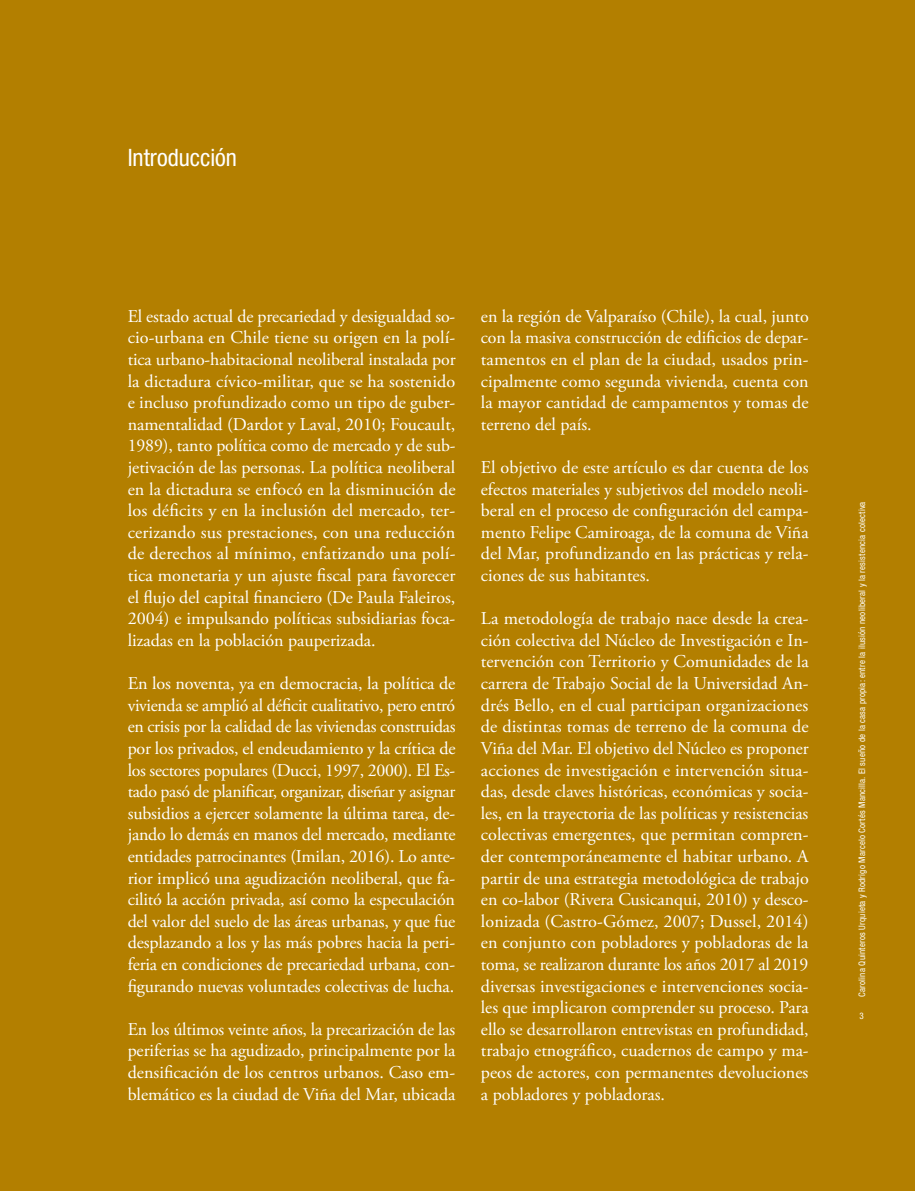
<style>
.page{position:relative;width:915px;height:1191px;background:#fff}
.page>*{position:absolute;margin:0;border:0;box-sizing:border-box;transform-origin:0 0}
.t1{font:condensed 24px "Helvetica Neue LT Std";color:#fff}
.t2{font:18px/21.6px "Adobe Garamond Pro";color:#fff;text-align:justify}
.t3{font:condensed 9px "Helvetica Neue LT Std";letter-spacing:.02em;color:#fff}
</style>
<div class="page">
<div style="left:0;top:0;width:914px;height:1191px;background:#b37f00"></div>
<h1 class="t1" style="left:128px;top:144px;width:111px">Introducción</h1>
<p class="t2" style="left:128px;top:306px;width:329px">El estado actual de precariedad y desigualdad so&shy;cio-urbana en Chile tiene su origen en la polí&shy;tica urbano-habitacional neoliberal instalada por la dictadura cívico-militar, que se ha sostenido e incluso profundizado como un tipo de guber&shy;namentalidad (Dardot y Laval, 2010; Foucault, 1989), tanto política como de mercado y de sub&shy;jetivación de las personas. La política neoliberal en la dictadura se enfocó en la disminución de los déficits y en la inclusión del mercado, ter&shy;cerizando sus prestaciones, con una reducción de derechos al mínimo, enfatizando una polí&shy;tica monetaria y un ajuste fiscal para favorecer el flujo del capital financiero (De Paula Faleiros, 2004) e impulsando políticas subsidiarias foca&shy;lizadas en la población pauperizada.</p>
<p class="t2" style="left:128px;top:673px;width:329px">En los noventa, ya en democracia, la política de vivienda se amplió al déficit cualitativo, pero entró en crisis por la calidad de las viviendas construidas por los privados, el endeudamiento y la crítica de los sectores populares (Ducci, 1997, 2000). El Es&shy;tado pasó de planificar, organizar, diseñar y asignar subsidios a ejercer solamente la última tarea, de&shy;jando lo demás en manos del mercado, mediante entidades patrocinantes (Imilan, 2016). Lo ante&shy;rior implicó una agudización neoliberal, que fa&shy;cilitó la acción privada, así como la especulación del valor del suelo de las áreas urbanas, y que fue desplazando a los y las más pobres hacia la peri&shy;feria en condiciones de precariedad urbana, con&shy;figurando nuevas voluntades colectivas de lucha.</p>
<p class="t2" style="left:128px;top:1019px;width:329px">En los últimos veinte años, la precarización de las periferias se ha agudizado, principalmente por la densificación de los centros urbanos. Caso em&shy;blemático es la ciudad de Viña del Mar, ubicada</p>
<p class="t2" style="left:480px;top:306px;width:329px">en la región de Valparaíso (Chile), la cual, junto con la masiva construcción de edificios de depar&shy;tamentos en el plan de la ciudad, usados prin&shy;cipalmente como segunda vivienda, cuenta con la mayor cantidad de campamentos y tomas de terreno del país.</p>
<p class="t2" style="left:480px;top:457px;width:329px">El objetivo de este artículo es dar cuenta de los efectos materiales y subjetivos del modelo neoli&shy;beral en el proceso de configuración del campa&shy;mento Felipe Camiroaga, de la comuna de Viña del Mar, profundizando en las prácticas y rela&shy;ciones de sus habitantes.</p>
<p class="t2" style="left:480px;top:608px;width:329px">La metodología de trabajo nace desde la crea&shy;ción colectiva del Núcleo de Investigación e In&shy;tervención con Territorio y Comunidades de la carrera de Trabajo Social de la Universidad An&shy;drés Bello, en el cual participan organizaciones de distintas tomas de terreno de la comuna de Viña del Mar. El objetivo del Núcleo es proponer acciones de investigación e intervención situa&shy;das, desde claves históricas, económicas y socia&shy;les, en la trayectoria de las políticas y resistencias colectivas emergentes, que permitan compren&shy;der contemporáneamente el habitar urbano. A partir de una estrategia metodológica de trabajo en co-labor (Rivera Cusicanqui, 2010) y desco&shy;lonizada (Castro-Gómez, 2007; Dussel, 2014) en conjunto con pobladores y pobladoras de la toma, se realizaron durante los años 2017 al 2019 diversas investigaciones e intervenciones socia&shy;les que implicaron comprender su proceso. Para ello se desarrollaron entrevistas en profundidad, trabajo etnográfico, cuadernos de campo y ma&shy;peos de actores, con permanentes devoluciones a pobladores y pobladoras.</p>
<p class="t3" style="left:856px;top:996px;width:496px;rotate:-90deg">Carolina Quinteros Urquieta y Rodrigo Marcelo Cortés Mancilla. El sueño de la casa propia: entre la ilusión neoliberal y la resistencia colectiva</p>
<p class="t3" style="left:859px;top:1010px;width:6px">3</p>
</div>
